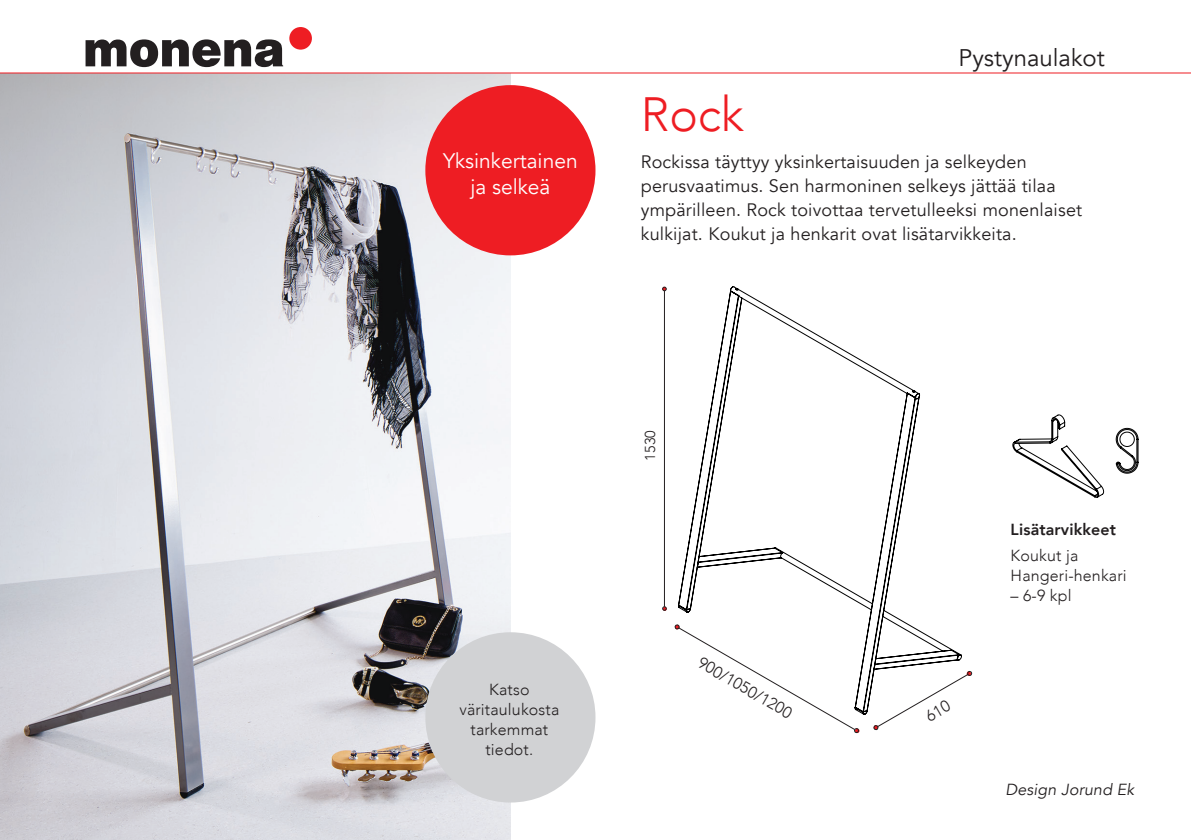
<style>
.page{position:relative;width:1191px;height:840px;background:#fff}
.page>*{position:absolute;margin:0;border:0;box-sizing:border-box;transform-origin:0 0}
.otsikko_ohut_pun{font:300 48px "Avenir";color:#ee1d23}
.teksti_ohut{font:24px "Avenir";color:#231f20}
.palloteksti{font:21px "Avenir";color:#fff}
.teksti{font:18px "Avenir";letter-spacing:.01em;color:#231f20}
.teksti_ykt{font:300 16px/20px "Avenir";letter-spacing:.01em;color:#231f20;text-align:center}
.teksti-2{font:italic 16px "Avenir";letter-spacing:.01em;color:#231f20}
.teksti_ykt_ots{font:800 16px "Avenir";letter-spacing:.01em;color:#231f20}
.teksti_ykt-2{font:300 14.4px "Avenir";color:#231f20}
</style>
<div class="page">
<img style="left:0;top:73px;width:510px;height:766px">
<hr style="left:664px;top:290px;width:1px;height:316px;background:#231f20">
<svg style="left:662px;top:286px;width:4px;height:5px"></svg>
<svg style="left:662px;top:606px;width:5px;height:4px"></svg>
<svg style="left:674px;top:624px;width:185px;height:109px"></svg>
<svg style="left:677px;top:286px;width:285px;height:429px"></svg>
<svg style="left:1012px;top:414px;width:92px;height:84px"></svg>
<svg style="left:1115px;top:427px;width:24px;height:47px"></svg>
<hr style="left:0;top:72px;width:1191px;height:1px;background:#ee1d23">
<svg style="left:86px;top:39px;width:197px;height:28px"></svg>
<div style="left:289px;top:27px;width:23px;height:23px;background:#ee1d23;border-radius:50%"></div>
<div style="left:425px;top:85px;width:170px;height:170px;background:#ee1d23;border-radius:50%"></div>
<div style="left:425px;top:632px;width:170px;height:170px;background:#d1d2d4;border-radius:50%"></div>
<svg style="left:873px;top:670px;width:99px;height:60px"></svg>
<p class="palloteksti" style="left:443px;top:148px;width:136px">Yksinkertainen</p>
<p class="palloteksti" style="left:470px;top:174px;width:82px">ja selkeä</p>
<p class="teksti_ohut" style="left:958px;top:44px;width:148px">Pystynaulakot</p>
<p class="otsikko_ohut_pun" style="left:641px;top:86px;width:105px">Rock</p>
<p class="teksti" style="left:641px;top:151px;width:387px">Rockissa täyttyy yksinkertaisuuden ja selkeyden</p>
<p class="teksti" style="left:641px;top:175px;width:416px">perusvaatimus. Sen harmoninen selkeys jättää tilaa</p>
<p class="teksti" style="left:641px;top:199px;width:443px">ympärilleen. Rock toivottaa tervetulleeksi monenlaiset</p>
<p class="teksti" style="left:641px;top:223px;width:377px">kulkijat. Koukut ja henkarit ovat lisätarvikkeita.</p>
<p class="teksti_ykt" style="left:459px;top:679px;width:101px">Katso väritaulukosta tarkemmat tiedot.</p>
<p class="teksti_ykt-2" style="left:642px;top:460px;width:32px;rotate:-90deg">1530</p>
<p class="teksti_ykt" style="left:704px;top:652px;width:107px;rotate:30deg">900/1050/1200</p>
<p class="teksti_ykt_ots" style="left:1010px;top:515px;width:107px">Lisätarvikkeet</p>
<p class="teksti_ykt" style="left:1010px;top:545px;width:69px">Koukut ja</p>
<p class="teksti_ykt" style="left:1010px;top:565px;width:118px">Hangeri-henkari</p>
<p class="teksti_ykt" style="left:1010px;top:585px;width:62px">– 6-9 kpl</p>
<p class="teksti-2" style="left:1005px;top:779px;width:130px">Design Jorund Ek</p>
</div>
